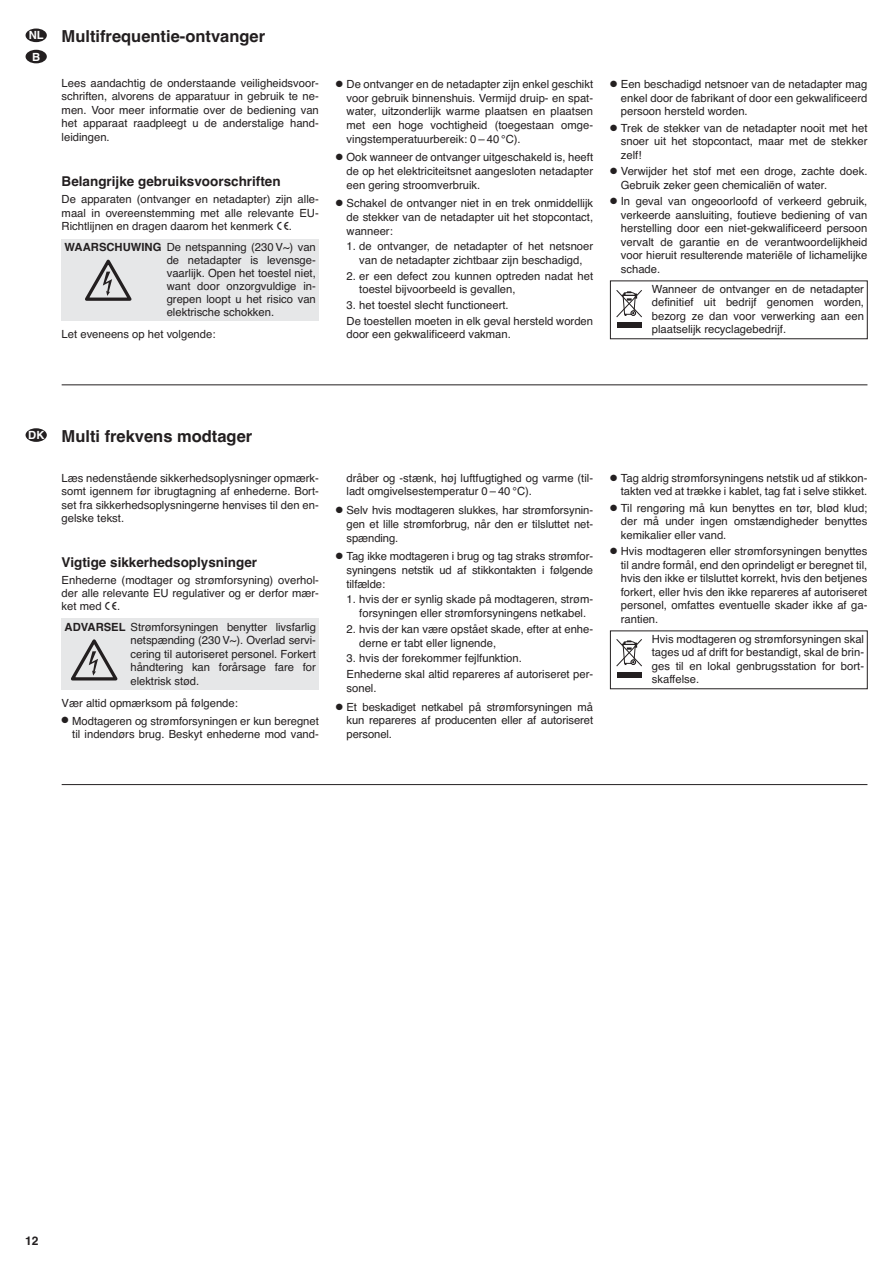
<style>
.page{position:relative;width:893px;height:1263px;background:#fff}
.page>*{position:absolute;margin:0;border:0;box-sizing:border-box;transform-origin:0 0}
.t1{font:700 16.5px "Helvetica";color:#231f20}
.t2{font:700 13.5px "Helvetica";color:#231f20}
.t3{font:700 12px "Helvetica";color:#231f20}
.t4{font:11.25px/13.5px "Helvetica";color:#231f20;text-align:justify}
.t5{font:700 11.25px/21.3px "Helvetica";color:#fff}
.s1{font-weight:700}
</style>
<div class="page">
<div style="left:62px;top:239px;width:257px;height:82px;background:#e6e7e8"></div>
<hr style="left:62px;top:384px;width:805px;height:1px;background:#231f20">
<hr style="left:62px;top:784px;width:805px;height:1px;background:#231f20">
<div style="left:62px;top:619px;width:257px;height:71px;background:#e6e7e8"></div>
<div style="left:26px;top:428px;width:21px;height:14px;background:#231f20;border-radius:50%"></div>
<div style="left:26px;top:29px;width:21px;height:13px;background:#231f20;border-radius:50%"></div>
<div style="left:26px;top:50px;width:21px;height:13px;background:#231f20;border-radius:50%"></div>
<svg style="left:85px;top:259px;width:47px;height:42px"></svg>
<svg style="left:71px;top:639px;width:47px;height:42px"></svg>
<svg style="left:616px;top:290px;width:26px;height:28px"></svg>
<div style="left:617px;top:323px;width:25px;height:5px;background:#231f20"></div>
<svg style="left:616px;top:639px;width:26px;height:28px"></svg>
<div style="left:617px;top:672px;width:25px;height:5px;background:#231f20"></div>
<p class="t5" style="left:29px;top:26px;width:16px">NL<br>B</p>
<h1 class="t1" style="left:62px;top:30px;width:205px">Multifrequentie-ontvanger</h1>
<p class="t4" style="left:62px;top:77px;width:259px">Lees aandachtig de onderstaande veiligheidsvoor&shy;schriften, alvorens de apparatuur in gebruik te ne - men. Voor meer informatie over de bediening van het ap paraat raadpleegt u de anderstalige hand - leidingen.</p>
<p class="t2" style="left:62px;top:176px;width:220px">Belangrijke gebruiksvoorschriften</p>
<p class="t4" style="left:62px;top:194px;width:259px">De apparaten (ontvanger en netadapter) zijn alle&shy;maal in overeenstemming met alle relevante EU-Richt lijnen en dragen daarom het kenmerk</p>
<p class="t4" style="left:289px;top:221px;width:5px">.</p>
<p class="t4" style="left:167px;top:242px;width:151px;line-height:12.9px;text-indent:-102px"><span class="s1">WAARSCHUWING</span> De netspanning (230 V~) van de net adapter is levensge&shy;vaarlijk. Open het toestel niet, want door onzorgvuldige in - grepen loopt u het risico van elektrische schokken.</p>
<p class="t4" style="left:62px;top:329px;width:155px">Let eveneens op het volgende:</p>
<p class="t4" style="left:347px;top:79px;width:248px;text-indent:-11px">● De ontvanger en de netadapter zijn enkel geschikt voor gebruik binnenshuis. Vermijd druip- en spat&shy;water, uitzonderlijk warme plaatsen en plaatsen met een hoge vochtigheid (toegestaan omge - vings temperatuurbereik: 0 – 40 °C).</p>
<p class="t4" style="left:347px;top:152px;width:248px;text-indent:-11px">● Ook wanneer de ontvanger uitgeschakeld is, heeft de op het elektriciteitsnet aangesloten netadapter een gering stroomverbruik.</p>
<p class="t4" style="left:347px;top:198px;width:248px;text-indent:-11px">● Schakel de ontvanger niet in en trek onmiddellijk de stekker van de netadapter uit het stopcontact, wanneer:</p>
<p class="t4" style="left:347px;top:241px;width:248px;text-align:center">1. de ontvanger, de netadapter of het netsnoer van de netadapter zichtbaar zijn beschadigd,</p>
<p class="t4" style="left:359px;top:270px;width:235px;text-indent:-13px">2. er een defect zou kunnen optreden nadat het toestel bijvoorbeeld is gevallen,</p>
<p class="t4" style="left:347px;top:298px;width:248px;line-height:15.8px">3. het toestel slecht functioneert.<br>De toestellen moeten in elk geval hersteld worden</p>
<p class="t4" style="left:347px;top:329px;width:166px">door een gekwalificeerd vakman.</p>
<p class="t4" style="left:621px;top:79px;width:248px;text-indent:-11px">● Een beschadigd netsnoer van de netadapter mag enkel door de fabrikant of door een gekwalificeerd persoon hersteld worden.</p>
<p class="t4" style="left:621px;top:122px;width:248px;text-indent:-11px">● Trek de stekker van de netadapter nooit met het snoer uit het stopcontact, maar met de stekker zelf!</p>
<p class="t4" style="left:621px;top:166px;width:248px;text-indent:-11px">● Verwijder het stof met een droge, zachte doek.<br>Ge bruik zeker geen chemicaliën of water.</p>
<p class="t4" style="left:621px;top:196px;width:248px;text-indent:-11px">● In geval van ongeoorloofd of verkeerd gebruik, verkeerde aansluiting, foutieve bediening of van herstelling door een niet-gekwalificeerd persoon vervalt de garantie en de verantwoordelijkheid voor hieruit resulterende materiële of lichamelijke schade.</p>
<p class="t4" style="left:652px;top:283px;width:214px">Wanneer de ontvanger en de netadapter definitief uit bedrijf genomen worden, bezorg ze dan voor verwerking aan een plaatselijk recyclagebedrijf.</p>
<p class="t5" style="left:28px;top:425px;width:18px">DK</p>
<h1 class="t1" style="left:62px;top:430px;width:192px">Multi frekvens modtager</h1>
<p class="t4" style="left:62px;top:472px;width:259px">Læs nedenstående sikkerhedsoplys ninger opmærk - somt igennem før ibrugtagning af enhederne. Bort&shy;set fra sikkerhedsoplys nin gerne henvises til den en - gels ke tekst.</p>
<p class="t2" style="left:62px;top:557px;width:197px">Vigtige sikkerhedsoplysninger</p>
<p class="t4" style="left:62px;top:575px;width:259px;line-height:12.9px">Enhederne (modtager og strøm forsyning) overhol&shy;der alle relevante EU regulativer og er derfor mær&shy;ket med</p>
<p class="t4" style="left:117px;top:600px;width:5px">.</p>
<p class="t4" style="left:131px;top:621px;width:187px;text-indent:-66px"><span class="s1">ADVARSEL</span> Strøm forsyningen benytter livsfarlig net spænding (230 V~). Overlad servi&shy;cering til autoriseret personel. Forkert håndtering kan forårsage fare for elektrisk stød.</p>
<p class="t4" style="left:62px;top:697px;width:178px">Vær altid opmærksom på følgende:</p>
<p class="t4" style="left:62px;top:715px;width:259px;text-align:right">● Modtageren og strøm forsyningen er kun beregnet til indendørs brug. Be skyt enhederne mod vand-</p>
<p class="t4" style="left:347px;top:472px;width:248px">dråber og -stænk, høj luft fug tig hed og varme (til&shy;ladt om givelses tem pera tur 0 – 40 °C).</p>
<p class="t4" style="left:347px;top:504px;width:248px;text-indent:-11px">● Selv hvis modtageren slukkes, har strøm for synin - gen et lille strømforbrug, når den er tilsluttet net - spænding.</p>
<p class="t4" style="left:347px;top:551px;width:248px;text-indent:-11px">● Tag ikke modtageren i brug og tag straks strøm for - sy ningens netstik ud af stikkontakten i følgen de tilfælde:</p>
<p class="t4" style="left:347px;top:594px;width:248px;text-align:center">1. hvis der er synlig skade på modtageren, strøm - for syningen eller strøm for syningens netkabel.</p>
<p class="t4" style="left:359px;top:623px;width:235px;text-indent:-13px">2. hvis der kan være opstået skade, efter at enhe&shy;derne er tabt eller lignende,</p>
<p class="t4" style="left:347px;top:652px;width:248px;line-height:15.8px">3. hvis der forekommer fejlfunktion.<br>Enhederne skal altid repareres af autoriseret per -</p>
<p class="t4" style="left:347px;top:682px;width:31px">sonel.</p>
<p class="t4" style="left:347px;top:701px;width:248px;text-indent:-11px">● Et beskadiget netkabel på strøm for syningen må kun repareres af producenten eller af autoriseret personel.</p>
<p class="t4" style="left:610px;top:472px;width:259px;text-align:right">● Tag aldrig strøm for syningens netstik ud af stikkon&shy;takten ved at trække i kablet, tag fat i selve stikket.</p>
<p class="t4" style="left:621px;top:502px;width:248px;text-indent:-11px">● Til rengøring må kun benyttes en tør, blød klud; der må under ingen omstændigheder benyttes kemikalier eller vand.</p>
<p class="t4" style="left:621px;top:545px;width:248px;text-indent:-11px">● Hvis modtageren eller strøm forsyningen benyttes til andre formål, end den oprindeligt er beregnet til, hvis den ikke er tilsluttet korrekt, hvis den betjenes forkert, eller hvis den ikke repareres af autoriseret personel, omfattes eventuelle skader ikke af ga - rantien.</p>
<p class="t4" style="left:652px;top:633px;width:214px">Hvis modtageren og strøm forsyningen skal tages ud af drift for bestandigt, skal de brin&shy;ges til en lokal genbrugsstation for bort&shy;skaffelse.</p>
<p class="t3" style="left:25px;top:1236px;width:15px">12</p>
</div>
